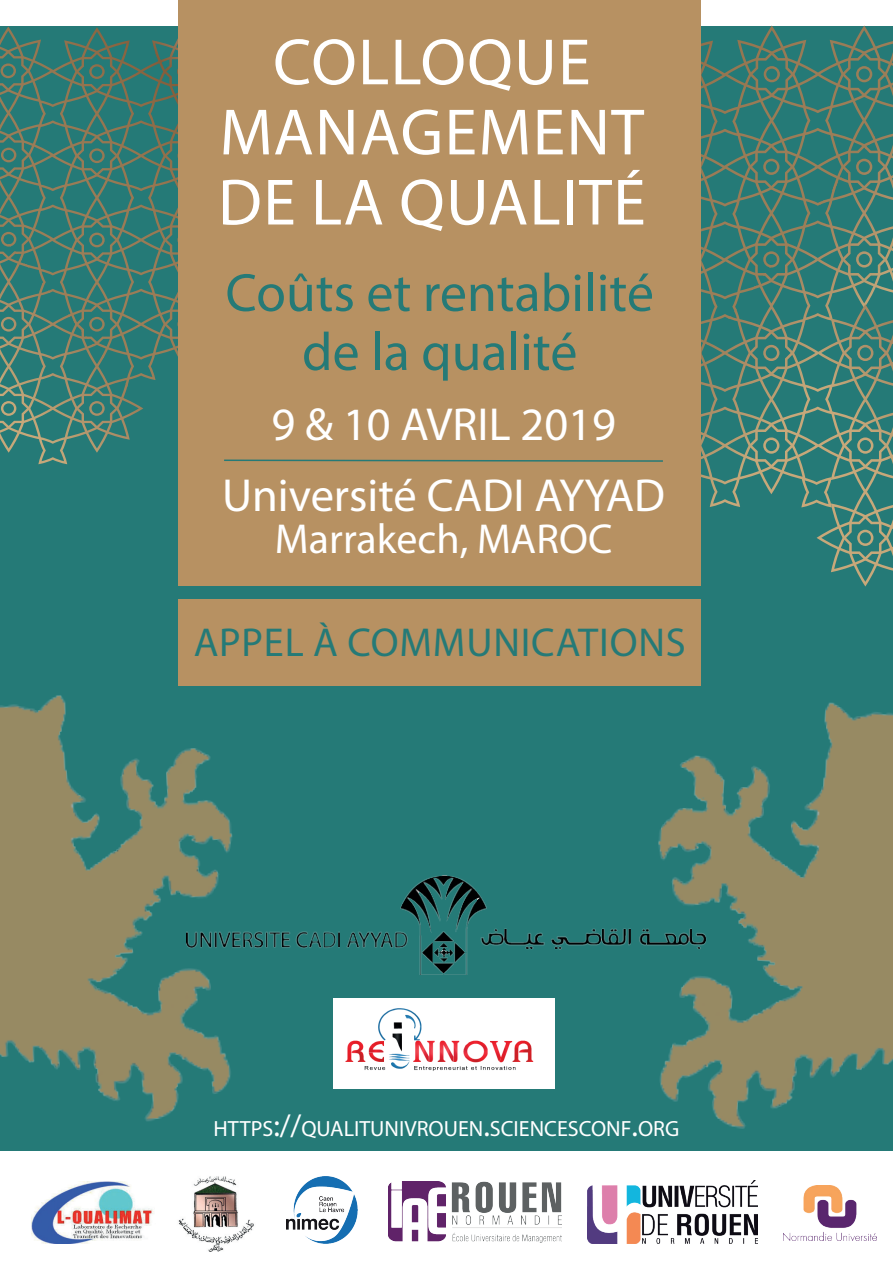
<style>
.page{position:relative;width:893px;height:1263px;background:#fff}
.page>*{position:absolute;margin:0;border:0;box-sizing:border-box;transform-origin:0 0}
.t1{font:66px/70.1px "Myriad Pro";letter-spacing:.02em;color:#fff;text-align:center}
.t2{font:54px/58.9px "Myriad Pro";color:#257a77;text-align:center}
.t3{font:46.5px/71.2px "Myriad Pro";color:#fff;text-align:center}
.t4{font:42px "Myriad Pro";color:#fff}
.t5{font:40.5px "Myriad Pro";letter-spacing:.02em;color:#257a77}
.t6{font:22.05px "Myriad Pro";color:#fff}
.s1{font-size:31.5px}
</style>
<div class="page">
<div style="left:0;top:27px;width:893px;height:1124px;background:#257a77"></div>
<img style="left:0;top:599px;width:290px;height:653px">
<img style="left:600px;top:586px;width:293px;height:658px">
<div style="left:179px;top:0;width:522px;height:585px;background:#b79162"></div>
<div style="left:179px;top:599px;width:522px;height:86px;background:#b79162"></div>
<img style="left:587px;top:1180px;width:170px;height:63px">
<img style="left:783px;top:1186px;width:94px;height:54px">
<img style="left:286px;top:1176px;width:71px;height:67px">
<img style="left:389px;top:1181px;width:172px;height:62px">
<svg style="left:0;top:26px;width:893px;height:560px"></svg>
<img style="left:175px;top:1170px;width:80px;height:81px">
<img style="left:32px;top:1182px;width:123px;height:61px">
<img style="left:187px;top:875px;width:519px;height:99px">
<img style="left:333px;top:998px;width:221px;height:91px">
<h1 class="t1" style="left:218px;top:26px;width:429px">COLLOQUE<br>MANAGEMENT<br>DE LA QUALITÉ</h1>
<h2 class="t2" style="left:226px;top:262px;width:430px">Coûts et rentabilité de la qualité</h2>
<h3 class="t3" style="left:222px;top:388px;width:445px">9 &amp; 10 AVRIL 2019<br>Université CADI AYYAD</h3>
<h3 class="t4" style="left:275px;top:513px;width:339px">Marrakech, MAROC</h3>
<h3 class="t5" style="left:194px;top:618px;width:494px">APPEL À COMMUNICATIONS</h3>
<p class="t6" style="left:214px;top:1115px;width:467px">HTTPS<span class="s1">://</span>QUALITUNIVROUEN<span class="s1">.</span>SCIENCESCONF<span class="s1">.</span>ORG</p>
</div>
